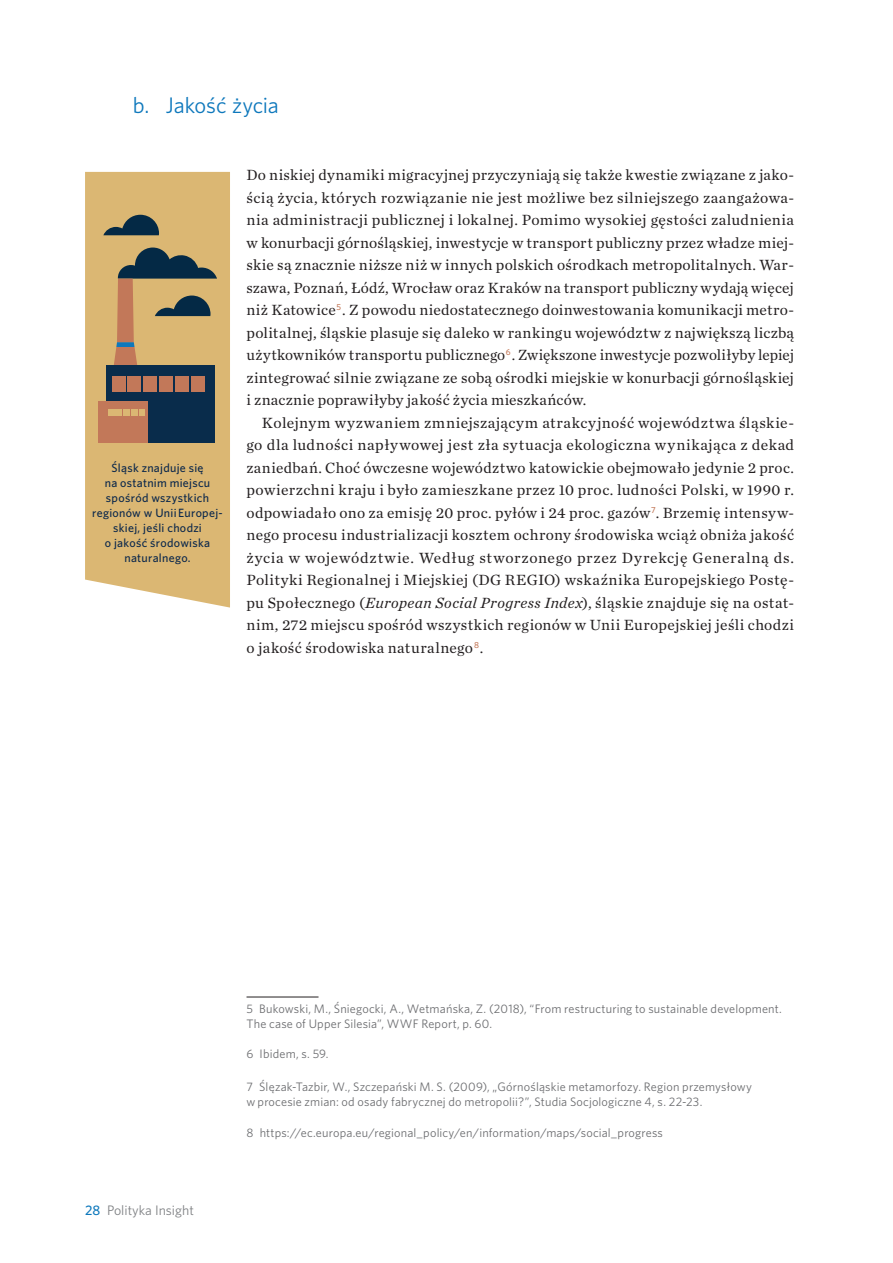
<style>
.page{position:relative;width:893px;height:1263px;background:#fff}
.page>*{position:absolute;margin:0;border:0;box-sizing:border-box;transform-origin:0 0}
._2-srodsrodtytul{font:22.5px "Whitney";letter-spacing:-.01em;color:#0e78bc}
._1-Text_body{font:15.45px/22.5px "Chronicle Text G1";letter-spacing:.015em;color:#231f20;text-align:justify}
.t1{font:13.8px "Whitney";color:#808285}
._0-Przypis_dolny{font:12.3px/15.5px "Whitney";letter-spacing:.01em;color:#6c6d70}
.paginacja{font:500 12px/15px "Whitney";letter-spacing:.025em;color:#0c284b;text-align:center}
.s1{font-style:italic}
.s2{font-weight:500;color:#0e78bc}
</style>
<div class="page">
<hr style="left:247px;top:997px;width:72px;height:1px;background:#231f20">
<div style="left:85px;top:172px;width:145px;height:435px;background:#dbb773"></div>
<svg style="left:103px;top:215px;width:56px;height:20px"></svg>
<svg style="left:113px;top:248px;width:104px;height:121px"></svg>
<div style="left:106px;top:365px;width:108px;height:78px;background:#092c4b"></div>
<div style="left:112px;top:376px;width:13px;height:15px;background:#c27859"></div>
<div style="left:175px;top:376px;width:14px;height:15px;background:#c27859"></div>
<div style="left:159px;top:376px;width:14px;height:15px;background:#c27859"></div>
<div style="left:143px;top:376px;width:14px;height:15px;background:#c27859"></div>
<div style="left:191px;top:376px;width:13px;height:15px;background:#c27859"></div>
<div style="left:128px;top:376px;width:13px;height:15px;background:#c27859"></div>
<div style="left:98px;top:401px;width:50px;height:42px;background:#c27859"></div>
<div style="left:131px;top:409px;width:6px;height:7px;background:#dbb773"></div>
<div style="left:124px;top:409px;width:6px;height:7px;background:#dbb773"></div>
<div style="left:116px;top:409px;width:6px;height:7px;background:#dbb773"></div>
<div style="left:139px;top:409px;width:6px;height:7px;background:#dbb773"></div>
<div style="left:108px;top:409px;width:6px;height:7px;background:#dbb773"></div>
<p class="_2-srodsrodtytul" style="left:133px;top:90px;width:18px">b.</p>
<p class="_2-srodsrodtytul" style="left:166px;top:90px;width:115px">Jakość życia</p>
<p class="paginacja" style="left:92px;top:460px;width:132px">Śląsk znajduje się<br>na ostatnim miejscu spośród wszystkich regionów w Unii Europej&shy;skiej, jeśli chodzi<br>o jakość środowiska naturalnego.</p>
<p class="_1-Text_body" style="left:247px;top:163px;width:549px">Do niskiej dynamiki migracyjnej przyczyniają się także kwestie związane z jako&shy;ścią życia, których rozwiązanie nie jest możliwe bez silniejszego zaangażowa&shy;nia administracji publicznej i lokalnej. Pomimo wysokiej gęstości zaludnienia w konurbacji górnośląskiej, inwestycje w transport publiczny przez władze miej&shy;skie są znacznie niższe niż w innych polskich ośrodkach metropolitalnych. War&shy;szawa, Poznań, Łódź, Wrocław oraz Kraków na transport publiczny wydają więcej niż Katowice<sup>5</sup><sup>1</sup>. Z powodu niedostatecznego doinwestowania komunikacji metro&shy;politalnej, śląskie plasuje się daleko w rankingu województw z największą liczbą użytkowników transportu publicznego<sup>6</sup><sup>2</sup>. Zwiększone inwestycje pozwoliłyby lepiej zintegrować silnie związane ze sobą ośrodki miejskie w konurbacji górnośląskiej i znacznie poprawiłyby jakość życia mieszkańców.</p>
<p class="_1-Text_body" style="left:247px;top:410px;width:549px;text-indent:15px">Kolejnym wyzwaniem zmniejszającym atrakcyjność województwa śląskie&shy;go dla ludności napływowej jest zła sytuacja ekologiczna wynikająca z dekad zaniedbań. Choć ówczesne województwo katowickie obejmowało jedynie 2 proc. powierzchni kraju i było zamieszkane przez 10 proc. ludności Polski, w 1990 r. odpowiadało ono za emisję 20 proc. pyłów i 24 proc. gazów<sup>3</sup><sup>7</sup>. Brzemię intensyw&shy;nego procesu industrializacji kosztem ochrony środowiska wciąż obniża jakość życia w województwie. Według stworzonego przez Dyrekcję Generalną ds.<br>Polityki Regionalnej i Miejskiej (DG REGIO) wskaźnika Europejskiego Postę&shy;pu Społecznego (<span class="s1">European Social Progress Index</span>), śląskie znajduje się na ostat&shy;nim, 272 miejscu spośród wszystkich regionów w Unii Europejskiej jeśli chodzi o jakość środowiska naturalnego <sup>8</sup>.</p>
<p class="t1" style="left:85px;top:1201px;width:110px"><span class="s2">28</span> Polityka Insight</p>
<p class="_0-Przypis_dolny" style="left:247px;top:1000px;width:537px">5 Bukowski, M., Śniegocki, A., Wetmańska, Z. (2018), “From restructuring to sustainable development.<br>The case of Upper Silesia”, WWF Report, p. 60.</p>
<p class="_0-Przypis_dolny" style="left:247px;top:1045px;width:84px">6 Ibidem, s. 59.</p>
<p class="_0-Przypis_dolny" style="left:247px;top:1078px;width:507px">7 Ślęzak-Tazbir, W., Szczepański M. S. (2009), „Górnośląskie metamorfozy. Region przemysłowy w procesie zmian: od osady fabrycznej do metropolii?”, Studia Socjologiczne 4, s. 22-23.</p>
<p class="_0-Przypis_dolny" style="left:247px;top:1125px;width:418px">8 https://ec.europa.eu/regional_policy/en/information/maps/social_progress</p>
</div>
